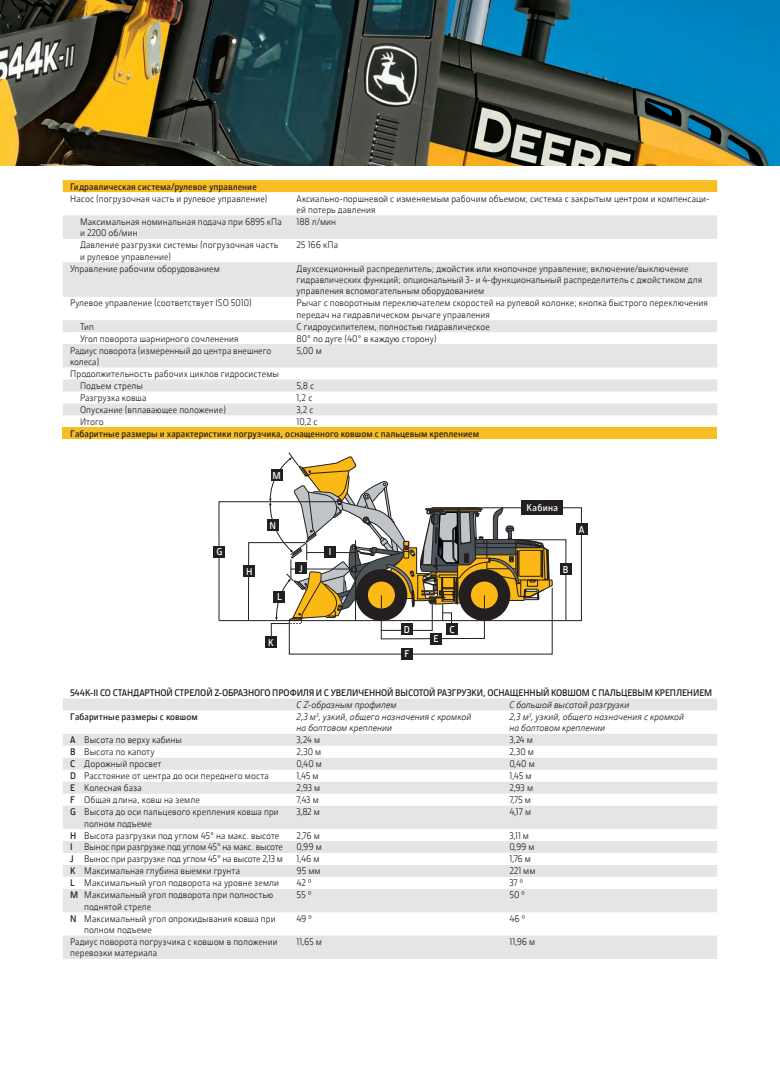
<style>
.page{position:relative;width:780px;height:1088px;background:#fff}
.page>*{position:absolute;margin:0;border:0;box-sizing:border-box;transform-origin:0 0}
.t1{font:600 10px "JD Sans Pro";letter-spacing:.035em;color:#fff}
.t2{font:9.75px/11.4px "JD Sans Pro";letter-spacing:.01em;color:#231f20}
.t3{font:600 9.75px "JD Sans Pro";letter-spacing:.005em;color:#231f20}
.t4{font:italic 9.75px/11.4px "JD Sans Pro";letter-spacing:.01em;color:#231f20}
.t5{font:9.75px "JD Sans Pro";letter-spacing:-.01em;color:#231f20}
.s1{font-weight:600}
</style>
<div class="page">
<img style="left:0;top:0;width:780px;height:165px">
<svg style="left:63px;top:344px;width:654px;height:71px;fill:#e4e5e7"></svg>
<div style="left:63px;top:427px;width:654px;height:12px;background:#f7be23"></div>
<svg style="left:63px;top:180px;width:654px;height:12px;background:#f7be24"></svg>
<svg style="left:63px;top:215px;width:654px;height:117px;fill:#e4e5e7"></svg>
<svg style="left:63px;top:698px;width:654px;height:261px;fill:#e4e5e7"></svg>
<svg style="left:566px;top:507px;width:15px;height:114px"></svg>
<svg style="left:219px;top:452px;width:347px;height:202px"></svg>
<div style="left:267px;top:520px;width:11px;height:11px;background:#231f20"></div>
<div style="left:430px;top:633px;width:11px;height:11px;background:#231f20"></div>
<div style="left:244px;top:565px;width:11px;height:12px;background:#231f20"></div>
<div style="left:271px;top:470px;width:11px;height:11px;background:#231f20"></div>
<div style="left:265px;top:637px;width:11px;height:11px;background:#231f20"></div>
<div style="left:324px;top:546px;width:12px;height:11px;background:#231f20"></div>
<div style="left:214px;top:546px;width:11px;height:11px;background:#231f20"></div>
<div style="left:274px;top:591px;width:11px;height:11px;background:#231f20"></div>
<div style="left:401px;top:648px;width:11px;height:11px;background:#231f20"></div>
<div style="left:446px;top:624px;width:11px;height:11px;background:#231f20"></div>
<div style="left:401px;top:624px;width:11px;height:11px;background:#231f20"></div>
<div style="left:576px;top:523px;width:11px;height:12px;background:#231f20"></div>
<div style="left:560px;top:564px;width:11px;height:11px;background:#231f20"></div>
<div style="left:295px;top:563px;width:11px;height:11px;background:#231f20"></div>
<div style="left:521px;top:501px;width:42px;height:14px;background:#231f20"></div>
<p class="t3" style="left:70px;top:180px;width:188px">Гидравлическая система/рулевое управление</p>
<p class="t2" style="left:70px;top:192px;width:199px">Насос (погрузочная часть и рулевое управление)</p>
<p class="t2" style="left:296px;top:192px;width:414px">Аксиально-поршневой с изменяемым рабочим объемом; система с закрытым центром и компенсаци&shy;ей потерь давления</p>
<p class="t2" style="left:80px;top:216px;width:203px">Максимальная номинальная подача при 6895 кПа и 2200 об/мин</p>
<p class="t2" style="left:296px;top:216px;width:41px">188 л/мин</p>
<p class="t2" style="left:80px;top:239px;width:200px">Давление разгрузки системы (погрузочная часть и рулевое управление)</p>
<p class="t2" style="left:296px;top:239px;width:43px">25 166 кПа</p>
<p class="t2" style="left:70px;top:262px;width:151px">Управление рабочим оборудованием</p>
<p class="t2" style="left:296px;top:262px;width:407px">Двухсекционный распределитель; джойстик или кнопочное управление; включение/выключение гидравлических функций; опциональный 3- и 4-функциональный распределитель с джойстиком для управления вспомогательным оборудованием</p>
<p class="t2" style="left:70px;top:297px;width:183px">Рулевое управление (соответствует ISO 5010)</p>
<p class="t2" style="left:296px;top:297px;width:413px">Рычаг с поворотным переключателем скоростей на рулевой колонке; кнопка быстрого переключения передач на гидравлическом рычаге управления</p>
<p class="t2" style="left:80px;top:320px;width:15px">Тип</p>
<p class="t2" style="left:296px;top:320px;width:195px">С гидроусилителем, полностью гидравлическое</p>
<p class="t2" style="left:80px;top:332px;width:160px">Угол поворота шарнирного сочленения</p>
<p class="t2" style="left:296px;top:332px;width:142px">80° по дуге (40° в каждую сторону)</p>
<p class="t2" style="left:70px;top:344px;width:203px">Радиус поворота (измеренный до центра внешнего колеса)</p>
<p class="t2" style="left:296px;top:344px;width:27px">5,00 м</p>
<p class="t2" style="left:80px;top:367px;width:200px;line-height:12px;text-indent:-10px">Продолжительность рабочих циклов гидросистемы<br>Подъем стрелы</p>
<p class="t2" style="left:296px;top:380px;width:19px">5,8 c</p>
<p class="t2" style="left:80px;top:392px;width:68px">Разгрузка ковша</p>
<p class="t2" style="left:296px;top:392px;width:17px">1,2 c</p>
<p class="t2" style="left:80px;top:404px;width:147px">Опускание (вплавающее положение)</p>
<p class="t2" style="left:296px;top:404px;width:19px">3,2 c</p>
<p class="t2" style="left:80px;top:416px;width:25px">Итого</p>
<p class="t2" style="left:296px;top:416px;width:22px">10,2 c</p>
<p class="t3" style="left:70px;top:427px;width:410px">Габаритные размеры и характеристики погрузчика, оснащенного ковшом с пальцевым креплением</p>
<p class="t1" style="left:272px;top:469px;width:10px">M</p>
<p class="t1" style="left:269px;top:519px;width:8px">N</p>
<p class="t1" style="left:526px;top:501px;width:33px">Кабина</p>
<p class="t1" style="left:216px;top:545px;width:8px">G</p>
<p class="t1" style="left:329px;top:545px;width:4px">I</p>
<p class="t1" style="left:277px;top:590px;width:6px">L</p>
<p class="t1" style="left:299px;top:562px;width:5px">J</p>
<p class="t1" style="left:562px;top:563px;width:7px">B</p>
<p class="t1" style="left:246px;top:565px;width:8px">H</p>
<p class="t1" style="left:268px;top:636px;width:7px">K</p>
<p class="t1" style="left:404px;top:623px;width:8px">D</p>
<p class="t1" style="left:449px;top:623px;width:7px">C</p>
<p class="t1" style="left:404px;top:647px;width:6px">F</p>
<p class="t1" style="left:433px;top:632px;width:7px">E</p>
<p class="t1" style="left:578px;top:523px;width:7px">A</p>
<p class="t3" style="left:70px;top:686px;width:643px">544K-II СО СТАНДАРТНОЙ СТРЕЛОЙ Z-ОБРАЗНОГО ПРОФИЛЯ И С УВЕЛИЧЕННОЙ ВЫСОТОЙ РАЗГРУЗКИ, ОСНАЩЕННЫЙ КОВШОМ С ПАЛЬЦЕВЫМ КРЕПЛЕНИЕМ</p>
<p class="t4" style="left:296px;top:699px;width:101px">С Z-образным профилем</p>
<p class="t4" style="left:509px;top:699px;width:121px">С большой высотой разгрузки</p>
<p class="t3" style="left:70px;top:710px;width:129px">Габаритные размеры с ковшом</p>
<p class="t4" style="left:296px;top:711px;width:176px">2,3 м<sup>3</sup>, узкий, общего назначения с кромкой на болтовом креплении</p>
<p class="t4" style="left:509px;top:711px;width:176px">2,3 м<sup>3</sup>, узкий, общего назначения с кромкой на болтовом креплении</p>
<p class="t2" style="left:70px;top:734px;width:113px"><span class="s1">A</span> Высота по верху кабины</p>
<p class="t2" style="left:296px;top:734px;width:25px">3,24 м</p>
<p class="t2" style="left:509px;top:734px;width:25px">3,24 м</p>
<p class="t2" style="left:70px;top:746px;width:86px"><span class="s1">B</span> Высота по капоту</p>
<p class="t2" style="left:296px;top:746px;width:26px">2,30 м</p>
<p class="t2" style="left:509px;top:746px;width:26px">2,30 м</p>
<p class="t2" style="left:70px;top:758px;width:93px"><span class="s1">C</span> Дорожный просвет</p>
<p class="t2" style="left:296px;top:758px;width:27px">0,40 м</p>
<p class="t2" style="left:509px;top:758px;width:27px">0,40 м</p>
<p class="t2" style="left:70px;top:770px;width:200px"><span class="s1">D</span> Расстояние от центра до оси переднего моста</p>
<p class="t2" style="left:296px;top:770px;width:24px">1,45 м</p>
<p class="t2" style="left:509px;top:770px;width:24px">1,45 м</p>
<p class="t2" style="left:70px;top:782px;width:73px"><span class="s1">E</span> Колесная база</p>
<p class="t2" style="left:296px;top:782px;width:25px">2,93 м</p>
<p class="t2" style="left:509px;top:782px;width:25px">2,93 м</p>
<p class="t2" style="left:70px;top:794px;width:131px"><span class="s1">F</span> Общая длина, ковш на земле</p>
<p class="t2" style="left:296px;top:794px;width:24px">7,43 м</p>
<p class="t2" style="left:509px;top:794px;width:23px">7,75 м</p>
<p class="t2" style="left:84px;top:806px;width:196px;text-indent:-14px"><span class="s1">G</span> Высота до оси пальцевого крепления ковша при полном подъеме</p>
<p class="t2" style="left:296px;top:806px;width:25px">3,82 м</p>
<p class="t2" style="left:509px;top:806px;width:23px">4,17 м</p>
<p class="t2" style="left:70px;top:829px;width:211px"><span class="s1">H</span> Высота разгрузки под углом 45° на макс. высоте</p>
<p class="t2" style="left:296px;top:829px;width:25px">2,76 м</p>
<p class="t2" style="left:509px;top:829px;width:21px">3,11 м</p>
<p class="t5" style="left:70px;top:841px;width:214px"><span class="s1">I</span> Вынос при разгрузке под углом 45° на макс. высоте</p>
<p class="t2" style="left:296px;top:841px;width:27px">0,99 м</p>
<p class="t2" style="left:509px;top:841px;width:27px">0,99 м</p>
<p class="t5" style="left:70px;top:853px;width:214px"><span class="s1">J</span> Вынос при разгрузке под углом 45° на высоте 2,13 м</p>
<p class="t2" style="left:296px;top:853px;width:24px">1,46 м</p>
<p class="t2" style="left:509px;top:853px;width:23px">1,76 м</p>
<p class="t2" style="left:70px;top:865px;width:171px"><span class="s1">K</span> Максимальная глубина выемки грунта</p>
<p class="t2" style="left:296px;top:865px;width:26px">95 мм</p>
<p class="t2" style="left:509px;top:865px;width:28px">221 мм</p>
<p class="t2" style="left:70px;top:877px;width:210px"><span class="s1">L</span> Максимальный угол подворота на уровне земли</p>
<p class="t2" style="left:296px;top:877px;width:16px">42 º</p>
<p class="t2" style="left:509px;top:877px;width:15px">37 º</p>
<p class="t2" style="left:84px;top:889px;width:190px;text-indent:-14px"><span class="s1">M</span> Максимальный угол подворота при полностью поднятой стреле</p>
<p class="t2" style="left:296px;top:889px;width:16px">55 º</p>
<p class="t2" style="left:509px;top:889px;width:17px">50 º</p>
<p class="t2" style="left:84px;top:912px;width:193px;text-indent:-14px"><span class="s1">N</span> Максимальный угол опрокидывания ковша при полном подъеме</p>
<p class="t2" style="left:296px;top:912px;width:17px">49 º</p>
<p class="t2" style="left:509px;top:912px;width:17px">46 º</p>
<p class="t2" style="left:70px;top:936px;width:209px">Радиус поворота погрузчика с ковшом в положении перевозки материала</p>
<p class="t2" style="left:296px;top:936px;width:27px">11,65 м</p>
<p class="t2" style="left:509px;top:936px;width:27px">11,96 м</p>
</div>
